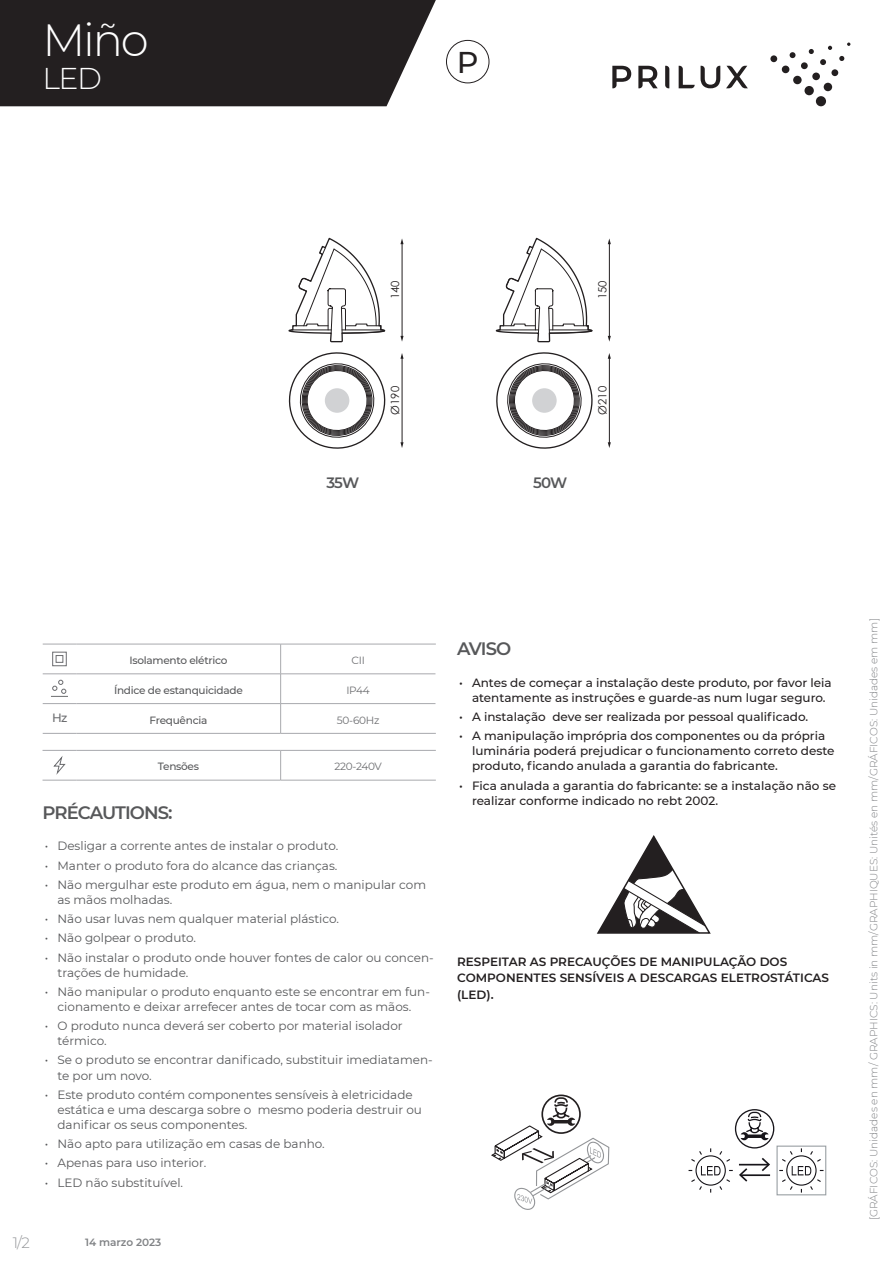
<style>
.page{position:relative;width:893px;height:1263px;background:#fff}
.page>*{position:absolute;margin:0;border:0;box-sizing:border-box;transform-origin:0 0}
.T2-Título_Sección{font:300 45px "Montserrat";color:#fff}
.S1-Subtítulo{font:300 30px "Montserrat";color:#fff}
.t1{font:500 30px "Montserrat";color:#231f20}
.Se2-Separador_Aparta{font:600 18px "Montserrat";letter-spacing:-.05em;color:#57585a}
.Se2-Separador_Aparta-2{font:600 15px "Montserrat";letter-spacing:-.06em;color:#57585a}
.t2{font:300 15px "Montserrat";color:#939598}
.t3{font:12px/15px "Montserrat";color:#57585a}
.t4{font:500 12px/15px "Montserrat";color:#231f20}
.Ct1-Cuerpo_Texto{font:600 12px/16.5px "Montserrat";color:#231f20}
.t5{font:500 12px "Montserrat";color:#6c6d70}
.t6{font:11.25px "Century Gothic";color:#231f20}
.t7{font:300 10.5px "Montserrat";color:#808285}
.Ta2-Tabla_Código{font:500 10.5px "Montserrat";letter-spacing:-.025em;color:#57585a}
.Ta3-Tabla_Texto{font:10.5px "Montserrat";letter-spacing:-.025em;color:#6c6d70}
.t8{font:600 10.5px "Montserrat";color:#808285}
</style>
<div class="page">
<hr style="left:402px;top:243px;width:1px;height:94px;background:#231f20">
<svg style="left:400px;top:336px;width:4px;height:6px"></svg>
<svg style="left:400px;top:238px;width:4px;height:6px"></svg>
<hr style="left:402px;top:358px;width:1px;height:85px;background:#231f20">
<svg style="left:400px;top:442px;width:4px;height:6px"></svg>
<svg style="left:400px;top:353px;width:4px;height:6px"></svg>
<svg style="left:288px;top:237px;width:98px;height:212px"></svg>
<div style="left:325px;top:388px;width:24px;height:25px;background:#d1d2d4;border-radius:50%"></div>
<hr style="left:609px;top:243px;width:1px;height:94px;background:#231f20">
<svg style="left:608px;top:336px;width:3px;height:6px"></svg>
<svg style="left:608px;top:238px;width:3px;height:6px"></svg>
<hr style="left:609px;top:358px;width:1px;height:85px;background:#231f20">
<svg style="left:608px;top:442px;width:3px;height:6px"></svg>
<svg style="left:608px;top:353px;width:3px;height:6px"></svg>
<svg style="left:495px;top:237px;width:98px;height:212px"></svg>
<div style="left:532px;top:388px;width:25px;height:25px;background:#d1d2d4;border-radius:50%"></div>
<svg style="left:596px;top:835px;width:115px;height:99px"></svg>
<hr style="left:281px;top:644px;width:155px;height:1px;background:#a8a9ad">
<hr style="left:280px;top:644px;width:1px;height:30px;background:#a8a9ad">
<hr style="left:281px;top:673px;width:154px;height:1px;background:#a8a9ad">
<hr style="left:281px;top:703px;width:154px;height:1px;background:#a8a9ad">
<svg style="left:280px;top:674px;width:1px;height:59px"></svg>
<hr style="left:43px;top:673px;width:33px;height:1px;background:#a8a9ad">
<hr style="left:43px;top:703px;width:33px;height:1px;background:#a8a9ad">
<hr style="left:43px;top:733px;width:33px;height:1px;background:#a8a9ad">
<hr style="left:43px;top:750px;width:33px;height:1px;background:#a8a9ad">
<hr style="left:43px;top:780px;width:33px;height:1px;background:#a8a9ad">
<hr style="left:281px;top:733px;width:155px;height:1px;background:#a8a9ad">
<hr style="left:76px;top:673px;width:205px;height:1px;background:#a8a9ad">
<hr style="left:76px;top:703px;width:205px;height:1px;background:#a8a9ad">
<hr style="left:76px;top:733px;width:205px;height:1px;background:#a8a9ad">
<hr style="left:76px;top:750px;width:205px;height:1px;background:#a8a9ad">
<hr style="left:281px;top:750px;width:155px;height:1px;background:#a8a9ad">
<hr style="left:280px;top:750px;width:1px;height:30px;background:#a8a9ad">
<hr style="left:76px;top:780px;width:205px;height:1px;background:#a8a9ad">
<hr style="left:281px;top:780px;width:155px;height:1px;background:#a8a9ad">
<hr style="left:43px;top:644px;width:33px;height:1px;background:#a8a9ad">
<hr style="left:76px;top:644px;width:205px;height:1px;background:#a8a9ad">
<div style="left:52px;top:652px;width:15px;height:14px;border:1px solid #6c6d70"></div>
<div style="left:56px;top:655px;width:7px;height:8px;border:1px solid #6c6d70"></div>
<svg style="left:51px;top:680px;width:17px;height:17px"></svg>
<svg style="left:53px;top:757px;width:13px;height:18px"></svg>
<div style="left:541px;top:1094px;width:40px;height:40px;border:2px solid #231f20;border-radius:50%"></div>
<svg style="left:491px;top:1096px;width:119px;height:114px"></svg>
<div style="left:735px;top:1109px;width:39px;height:39px;border:1px solid #17151a;border-radius:50%"></div>
<svg style="left:741px;top:1111px;width:27px;height:29px"></svg>
<div style="left:776px;top:1145px;width:50px;height:50px;border:1px solid #9aa0a4"></div>
<svg style="left:778px;top:1147px;width:47px;height:47px"></svg>
<svg style="left:688px;top:1147px;width:82px;height:46px"></svg>
<div style="left:0;top:0;width:436px;height:106px;background:#231f20"></div>
<div style="left:816px;top:96px;width:10px;height:10px;background:#231f20;border-radius:50%"></div>
<div style="left:804px;top:86px;width:10px;height:9px;background:#231f20;border-radius:50%"></div>
<div style="left:793px;top:76px;width:9px;height:8px;background:#231f20;border-radius:50%"></div>
<div style="left:824px;top:83px;width:8px;height:8px;background:#231f20;border-radius:50%"></div>
<div style="left:782px;top:66px;width:7px;height:7px;background:#231f20;border-radius:50%"></div>
<div style="left:770px;top:55px;width:7px;height:7px;background:#231f20;border-radius:50%"></div>
<div style="left:801px;top:62px;width:7px;height:7px;background:#231f20;border-radius:50%"></div>
<div style="left:831px;top:69px;width:7px;height:7px;background:#231f20;border-radius:50%"></div>
<svg style="left:790px;top:52px;width:5px;height:6px"></svg>
<svg style="left:820px;top:59px;width:6px;height:6px"></svg>
<svg style="left:809px;top:49px;width:5px;height:5px"></svg>
<svg style="left:839px;top:56px;width:5px;height:5px"></svg>
<svg style="left:828px;top:46px;width:4px;height:4px"></svg>
<div style="left:812px;top:73px;width:8px;height:7px;background:#231f20;border-radius:50%"></div>
<svg style="left:612px;top:66px;width:19px;height:22px"></svg>
<svg style="left:638px;top:66px;width:20px;height:22px"></svg>
<svg style="left:665px;top:66px;width:4px;height:22px"></svg>
<svg style="left:679px;top:66px;width:16px;height:22px"></svg>
<svg style="left:701px;top:66px;width:19px;height:22px"></svg>
<svg style="left:726px;top:66px;width:22px;height:22px"></svg>
<div style="left:446px;top:40px;width:43px;height:43px;border:1px solid #231f20;border-radius:50%"></div>
<p class="T2-Título_Sección" style="left:43px;top:10px;width:108px">Miño</p>
<p class="S1-Subtítulo" style="left:43px;top:58px;width:61px">LED</p>
<h2 class="t1" style="left:457px;top:41px;width:23px">P</h2>
<p class="t6" style="left:387px;top:299px;width:20px;rotate:-90deg">140</p>
<p class="t6" style="left:594px;top:299px;width:20px;rotate:-90deg">150</p>
<p class="t6" style="left:387px;top:415px;width:30px;rotate:-90deg">Ø190</p>
<p class="Se2-Separador_Aparta-2" style="left:326px;top:472px;width:34px">35W</p>
<p class="Se2-Separador_Aparta-2" style="left:533px;top:472px;width:36px">50W</p>
<p class="t6" style="left:594px;top:415px;width:30px;rotate:-90deg">Ø210</p>
<p class="Ta2-Tabla_Código" style="left:129px;top:653px;width:99px">Isolamento elétrico</p>
<p class="Ta3-Tabla_Texto" style="left:351px;top:653px;width:15px">CII</p>
<p class="Ta2-Tabla_Código" style="left:114px;top:683px;width:130px">Índice de estanquicidade</p>
<p class="Ta3-Tabla_Texto" style="left:346px;top:683px;width:25px">IP44</p>
<p class="t5" style="left:52px;top:709px;width:17px">Hz</p>
<p class="Ta2-Tabla_Código" style="left:149px;top:712px;width:59px">Frequência</p>
<p class="Ta3-Tabla_Texto" style="left:337px;top:713px;width:44px">50-60Hz</p>
<p class="Ta2-Tabla_Código" style="left:158px;top:759px;width:43px">Tensões</p>
<p class="Ta3-Tabla_Texto" style="left:334px;top:759px;width:49px">220-240V</p>
<p class="Se2-Separador_Aparta" style="left:43px;top:800px;width:132px">PRÉCAUTIONS:</p>
<p class="t3" style="left:45px;top:838px;width:295px">• Desligar a corrente antes de instalar o produto.</p>
<p class="t3" style="left:45px;top:857px;width:294px">• Manter o produto fora do alcance das crianças.</p>
<p class="t3" style="left:57px;top:877px;width:370px;text-indent:-13px">• Não mergulhar este produto em água, nem o manipular com as mãos molhadas.</p>
<p class="t3" style="left:45px;top:911px;width:296px">• Não usar luvas nem qualquer material plástico.</p>
<p class="t3" style="left:45px;top:930px;width:153px">• Não golpear o produto.</p>
<p class="t3" style="left:57px;top:949px;width:378px;text-indent:-13px">• Não instalar o produto onde houver fontes de calor ou concen&shy;trações de humidade.</p>
<p class="t3" style="left:45px;top:984px;width:387px;text-align:center">• Não manipular o produto enquanto este se encontrar em fun&shy;cionamento e deixar arrefecer antes de tocar com as mãos.</p>
<p class="t3" style="left:57px;top:1018px;width:347px;text-indent:-13px">• O produto nunca deverá ser coberto por material isolador térmico.</p>
<p class="t3" style="left:57px;top:1052px;width:377px;text-indent:-13px">• Se o produto se encontrar danificado, substituir imediatamen&shy;te por um novo.</p>
<p class="t3" style="left:57px;top:1086px;width:366px;text-indent:-13px">• Este produto contém componentes sensíveis à eletricidade estática e uma descarga sobre o mesmo poderia destruir ou danificar os seus componentes.</p>
<p class="t3" style="left:45px;top:1136px;width:282px">• Não apto para utilização em casas de banho.</p>
<p class="t3" style="left:45px;top:1155px;width:163px">• Apenas para uso interior.</p>
<p class="t3" style="left:45px;top:1174px;width:140px">• LED não substituível.</p>
<p class="t2" style="left:13px;top:1232px;width:19px">1/2</p>
<p class="t8" style="left:85px;top:1234px;width:78px">14 marzo 2023</p>
<p class="Se2-Separador_Aparta" style="left:457px;top:636px;width:56px">AVISO</p>
<p class="t4" style="left:459px;top:674px;width:374px;text-align:center">• Antes de começar a instalação deste produto, por favor leia atentamente as instruções e guarde-as num lugar seguro.</p>
<p class="t4" style="left:459px;top:709px;width:351px">• A instalação deve ser realizada por pessoal qualificado.</p>
<p class="t4" style="left:472px;top:728px;width:364px;text-indent:-13px">• A manipulação imprópria dos componentes ou da própria luminária poderá prejudicar o funcionamento correto deste produto, ficando anulada a garantia do fabricante.</p>
<p class="t4" style="left:472px;top:777px;width:366px;text-indent:-13px">• Fica anulada a garantia do fabricante: se a instalação não se realizar conforme indicado no rebt 2002.</p>
<p class="Ct1-Cuerpo_Texto" style="left:457px;top:953px;width:373px">RESPEITAR AS PRECAUÇÕES DE MANIPULAÇÃO DOS<br>COMPONENTES SENSÍVEIS A DESCARGAS ELETROSTÁTICAS (LED).</p>
<p class="t7" style="left:867px;top:1220px;width:604px;rotate:-90deg">[GRÁFICOS: Unidades en mm/ GRAPHICS: Units in mm/GRAPHIQUES: Unités en mm/GRÁFICOS: Unidades em mm]</p>
</div>
